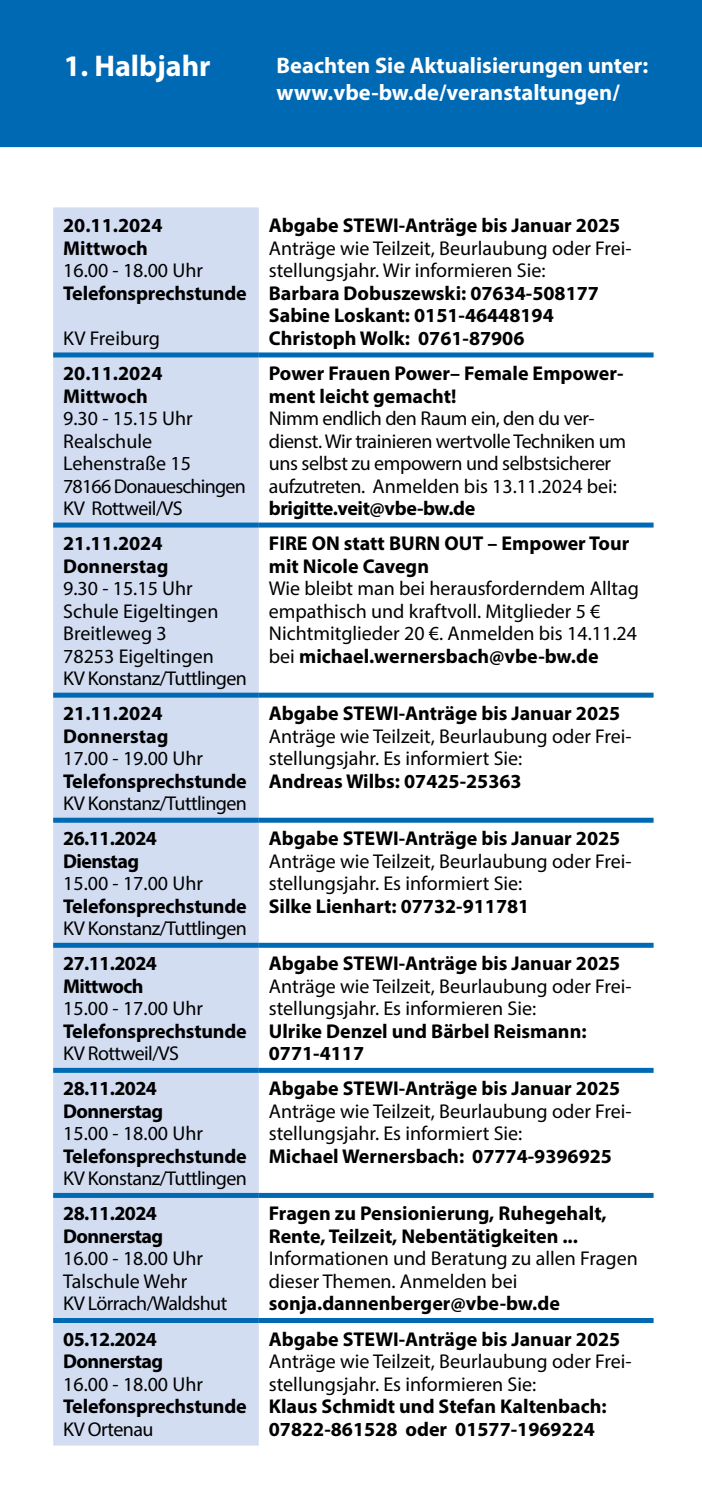
<style>
.page{position:relative;width:702px;height:1489px;background:#fff}
.page>*{position:absolute;margin:0;border:0;box-sizing:border-box;transform-origin:0 0}
.t1{font:700 30px "Myriad Pro";color:#fff}
.t2{font:700 22.5px/27px "Myriad Pro";color:#fff}
.t3{font:20px/22.5px "Myriad Pro";color:#000}
.t4{font:700 20px/22.5px "Myriad Pro";color:#000}
.t5{font:20px/22.5px "Myriad Pro";letter-spacing:-.02em;color:#000}
.t6{font:700 20px/22.5px "Myriad Pro";letter-spacing:-.03em;color:#000}
.t7{font:20px "Myriad Pro";letter-spacing:-.03em;color:#000}
.t8{font:700 20px "Myriad Pro";letter-spacing:-.02em;color:#000}
.s1{font-weight:700}
</style>
<div class="page">
<div style="left:0;top:0;width:702px;height:147px;background:#0069b4"></div>
<div style="left:53px;top:207px;width:206px;height:1238px;background:#d3ddf2"></div>
<div style="left:53px;top:352px;width:206px;height:5px;background:#0069b4"></div>
<div style="left:259px;top:352px;width:394px;height:5px;background:#0069b4"></div>
<div style="left:53px;top:522px;width:206px;height:5px;background:#0069b4"></div>
<div style="left:259px;top:522px;width:394px;height:5px;background:#0069b4"></div>
<div style="left:53px;top:692px;width:206px;height:5px;background:#0069b4"></div>
<div style="left:259px;top:692px;width:394px;height:5px;background:#0069b4"></div>
<div style="left:53px;top:817px;width:206px;height:5px;background:#0069b4"></div>
<div style="left:259px;top:817px;width:394px;height:5px;background:#0069b4"></div>
<div style="left:53px;top:942px;width:206px;height:5px;background:#0069b4"></div>
<div style="left:259px;top:942px;width:394px;height:5px;background:#0069b4"></div>
<div style="left:53px;top:1067px;width:206px;height:5px;background:#0069b4"></div>
<div style="left:259px;top:1067px;width:394px;height:5px;background:#0069b4"></div>
<div style="left:53px;top:1192px;width:206px;height:5px;background:#0069b4"></div>
<div style="left:259px;top:1192px;width:394px;height:5px;background:#0069b4"></div>
<div style="left:53px;top:1317px;width:206px;height:5px;background:#0069b4"></div>
<div style="left:259px;top:1317px;width:394px;height:5px;background:#0069b4"></div>
<h1 class="t1" style="left:64px;top:46px;width:148px">1. Halbjahr</h1>
<p class="t2" style="left:276px;top:51px;width:373px">Beachten Sie Aktualisierungen unter: www.vbe-bw.de/veranstaltungen/</p>
<p class="t4" style="left:63px;top:214px;width:101px">20.11.2024<br>Mittwoch</p>
<p class="t3" style="left:63px;top:259px;width:141px">16.00 - 18.00 Uhr</p>
<p class="t4" style="left:63px;top:281px;width:185px">Telefonsprechstunde</p>
<p class="t3" style="left:63px;top:327px;width:98px">KV Freiburg</p>
<p class="t4" style="left:63px;top:361px;width:101px">20.11.2024<br>Mittwoch</p>
<p class="t3" style="left:63px;top:407px;width:184px">9.30 - 15.15 Uhr<br>Realschule<br>Lehenstraße 15<br>78166 Donaueschingen<br>KV Rottweil/VS</p>
<p class="t4" style="left:63px;top:531px;width:107px">21.11.2024<br>Donnerstag</p>
<p class="t3" style="left:63px;top:577px;width:185px">9.30 - 15.15 Uhr<br>Schule Eigeltingen<br>Breitleweg 3<br>78253 Eigeltingen<br>KV Konstanz/Tuttlingen</p>
<p class="t4" style="left:63px;top:701px;width:107px">21.11.2024<br>Donnerstag</p>
<p class="t3" style="left:63px;top:747px;width:141px">17.00 - 19.00 Uhr</p>
<p class="t4" style="left:63px;top:769px;width:185px">Telefonsprechstunde</p>
<p class="t7" style="left:63px;top:791px;width:185px">KV Konstanz/Tuttlingen</p>
<p class="t6" style="left:63px;top:826px;width:95px">26.11.2024<br>Dienstag</p>
<p class="t3" style="left:63px;top:872px;width:141px">15.00 - 17.00 Uhr</p>
<p class="t4" style="left:63px;top:894px;width:185px">Telefonsprechstunde</p>
<p class="t7" style="left:63px;top:916px;width:185px">KV Konstanz/Tuttlingen</p>
<p class="t6" style="left:63px;top:951px;width:95px">27.11.2024<br>Mittwoch</p>
<p class="t3" style="left:63px;top:997px;width:141px">15.00 - 17.00 Uhr</p>
<p class="t4" style="left:63px;top:1019px;width:185px">Telefonsprechstunde</p>
<p class="t7" style="left:63px;top:1041px;width:117px">KV Rottweil/VS</p>
<p class="t6" style="left:63px;top:1076px;width:101px">28.11.2024<br>Donnerstag</p>
<p class="t3" style="left:63px;top:1122px;width:141px">15.00 - 18.00 Uhr</p>
<p class="t4" style="left:63px;top:1144px;width:185px">Telefonsprechstunde</p>
<p class="t7" style="left:63px;top:1166px;width:185px">KV Konstanz/Tuttlingen</p>
<p class="t6" style="left:63px;top:1201px;width:101px">28.11.2024<br>Donnerstag</p>
<p class="t3" style="left:63px;top:1247px;width:166px">16.00 - 18.00 Uhr<br>Talschule Wehr<br>KV Lörrach/Waldshut</p>
<p class="t6" style="left:63px;top:1326px;width:101px">05.12.2024<br>Donnerstag</p>
<p class="t3" style="left:63px;top:1372px;width:141px">16.00 - 18.00 Uhr</p>
<p class="t4" style="left:63px;top:1394px;width:185px">Telefonsprechstunde</p>
<p class="t7" style="left:63px;top:1416px;width:92px">KV Ortenau</p>
<p class="t4" style="left:269px;top:214px;width:353px">Abgabe STEWI-Anträge bis Januar 2025</p>
<p class="t3" style="left:269px;top:237px;width:364px">Anträge wie Teilzeit, Beurlaubung oder Frei&shy;stellungsjahr. Wir informieren Sie:</p>
<p class="t4" style="left:269px;top:281px;width:332px">Barbara Dobuszewski: 07634-508177<br>Sabine Loskant: 0151-46448194<br>Christoph Wolk: 0761-87906</p>
<p class="t4" style="left:269px;top:361px;width:356px">Power Frauen Power– Female Empower&shy;ment leicht gemacht!</p>
<p class="t5" style="left:269px;top:407px;width:359px">Nimm endlich den Raum ein, den du ver&shy;dienst. Wir trainieren wertvolle Techniken um uns selbst zu empowern und selbstsicherer aufzutreten. Anmelden bis 13.11.2024 bei:</p>
<p class="t8" style="left:269px;top:495px;width:208px">brigitte.veit@vbe-bw.de</p>
<p class="t4" style="left:269px;top:531px;width:362px">FIRE ON statt BURN OUT – Empower Tour mit Nicole Cavegn</p>
<p class="t3" style="left:269px;top:577px;width:371px">Wie bleibt man bei herausforderndem Alltag empathisch und kraftvoll. Mitglieder 5 € Nichtmitglieder 20 €. Anmelden bis 14.11.24 bei <span class="s1">michael.wernersbach@vbe-bw.de</span></p>
<p class="t4" style="left:269px;top:701px;width:353px">Abgabe STEWI-Anträge bis Januar 2025</p>
<p class="t3" style="left:269px;top:724px;width:364px">Anträge wie Teilzeit, Beurlaubung oder Frei&shy;stellungsjahr. Es informiert Sie:</p>
<p class="t4" style="left:269px;top:769px;width:254px">Andreas Wilbs: 07425-25363</p>
<p class="t4" style="left:269px;top:826px;width:353px">Abgabe STEWI-Anträge bis Januar 2025</p>
<p class="t3" style="left:269px;top:849px;width:364px">Anträge wie Teilzeit, Beurlaubung oder Frei&shy;stellungsjahr. Es informiert Sie:</p>
<p class="t4" style="left:269px;top:894px;width:262px">Silke Lienhart: 07732-911781</p>
<p class="t4" style="left:269px;top:951px;width:353px">Abgabe STEWI-Anträge bis Januar 2025</p>
<p class="t3" style="left:269px;top:974px;width:364px">Anträge wie Teilzeit, Beurlaubung oder Frei&shy;stellungsjahr. Es informieren Sie:</p>
<p class="t4" style="left:269px;top:1019px;width:319px">Ulrike Denzel und Bärbel Reismann:<br>0771-4117</p>
<p class="t4" style="left:269px;top:1076px;width:353px">Abgabe STEWI-Anträge bis Januar 2025</p>
<p class="t3" style="left:269px;top:1099px;width:364px">Anträge wie Teilzeit, Beurlaubung oder Frei&shy;stellungsjahr. Es informiert Sie:</p>
<p class="t4" style="left:269px;top:1144px;width:345px">Michael Wernersbach: 07774-9396925</p>
<p class="t4" style="left:269px;top:1201px;width:339px">Fragen zu Pensionierung, Ruhegehalt,<br>Rente, Teilzeit, Nebentätigkeiten ...</p>
<p class="t3" style="left:269px;top:1247px;width:370px">Informationen und Beratung zu allen Fragen dieser Themen. Anmelden bei</p>
<p class="t4" style="left:269px;top:1291px;width:292px">sonja.dannenberger@vbe-bw.de</p>
<p class="t4" style="left:269px;top:1326px;width:353px">Abgabe STEWI-Anträge bis Januar 2025</p>
<p class="t3" style="left:269px;top:1349px;width:364px">Anträge wie Teilzeit, Beurlaubung oder Frei&shy;stellungsjahr. Es informieren Sie:</p>
<p class="t4" style="left:269px;top:1394px;width:339px">Klaus Schmidt und Stefan Kaltenbach:<br>07822-861528 oder 01577-1969224</p>
</div>
